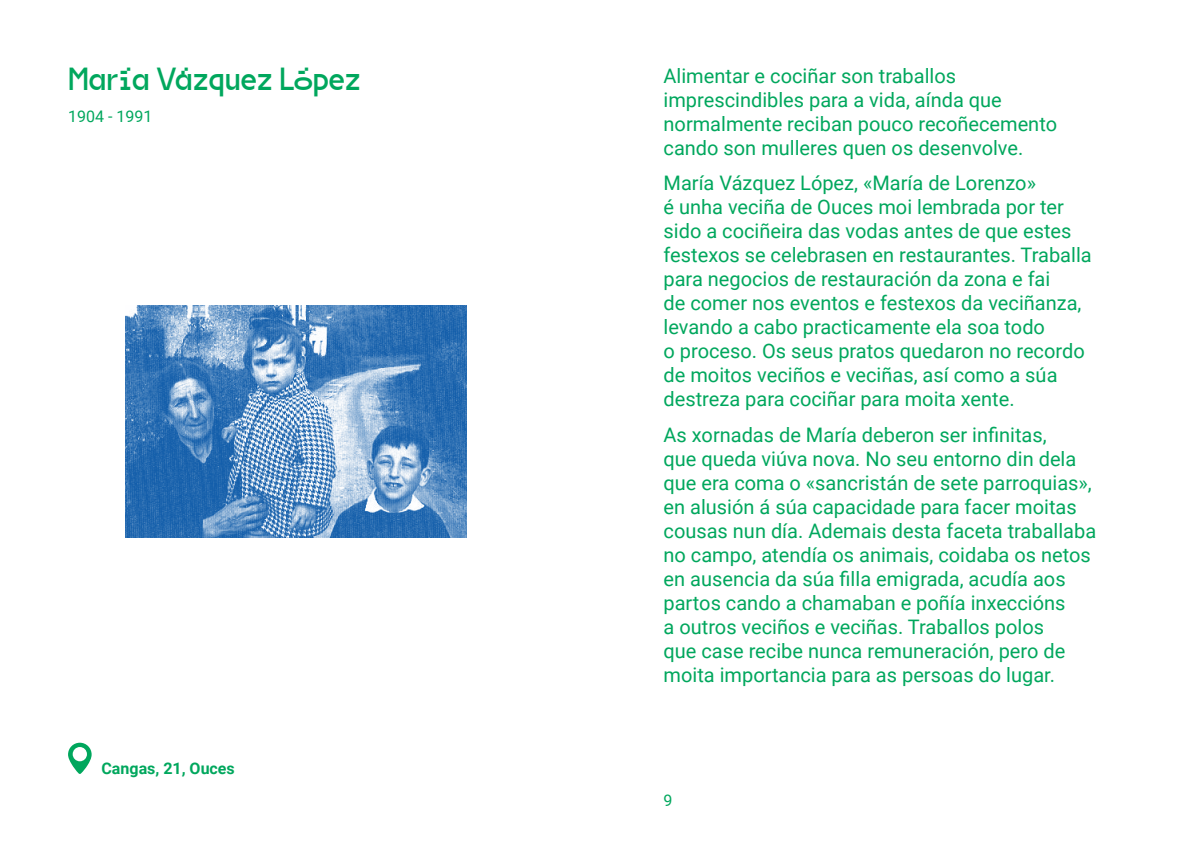
<style>
.page{position:relative;width:1191px;height:842px;background:#fff}
.page>*{position:absolute;margin:0;border:0;box-sizing:border-box;transform-origin:0 0}
.t1{font:32px "VG5000";color:#00a75d}
.t2{font:20px/24px "Roboto";color:#00a75d}
.t3{font:700 16px "Roboto";color:#00a75d}
.t4{font:16px "Roboto";color:#00a75d}
</style>
<div class="page">
<img style="left:125px;top:306px;width:342px;height:231px">
<svg style="left:68px;top:743px;width:24px;height:31px"></svg>
<h1 class="t1" style="left:68px;top:61px;width:294px">María Vázquez López</h1>
<p class="t4" style="left:68px;top:105px;width:86px">1904 - 1991</p>
<p class="t3" style="left:101px;top:757px;width:135px">Cangas, 21, Ouces</p>
<p class="t2" style="left:663px;top:63px;width:395px">Alimentar e cociñar son traballos imprescindibles para a vida, aínda que normalmente reciban pouco recoñecemento cando son mulleres quen os desenvolve.</p>
<p class="t2" style="left:663px;top:171px;width:430px">María Vázquez López, «María de Lorenzo»<br>é unha veciña de Ouces moi lembrada por ter sido a cociñeira das vodas antes de que estes festexos se celebrasen en restaurantes. Traballa para negocios de restauración da zona e fai<br>de comer nos eventos e festexos da veciñanza, levando a cabo practicamente ela soa todo<br>o proceso. Os seus pratos quedaron no recordo de moitos veciños e veciñas, así como a súa destreza para cociñar para moita xente.</p>
<p class="t2" style="left:663px;top:422px;width:434px">As xornadas de María deberon ser infinitas,<br>que queda viúva nova. No seu entorno din dela que era coma o «sancristán de sete parroquias», en alusión á súa capacidade para facer moitas cousas nun día. Ademais desta faceta traballaba no campo, atendía os animais, coidaba os netos en ausencia da súa filla emigrada, acudía aos partos cando a chamaban e poñía inxeccións<br>a outros veciños e veciñas. Traballos polos<br>que case recibe nunca remuneración, pero de moita importancia para as persoas do lugar.</p>
<p class="t4" style="left:663px;top:789px;width:10px">9</p>
</div>
